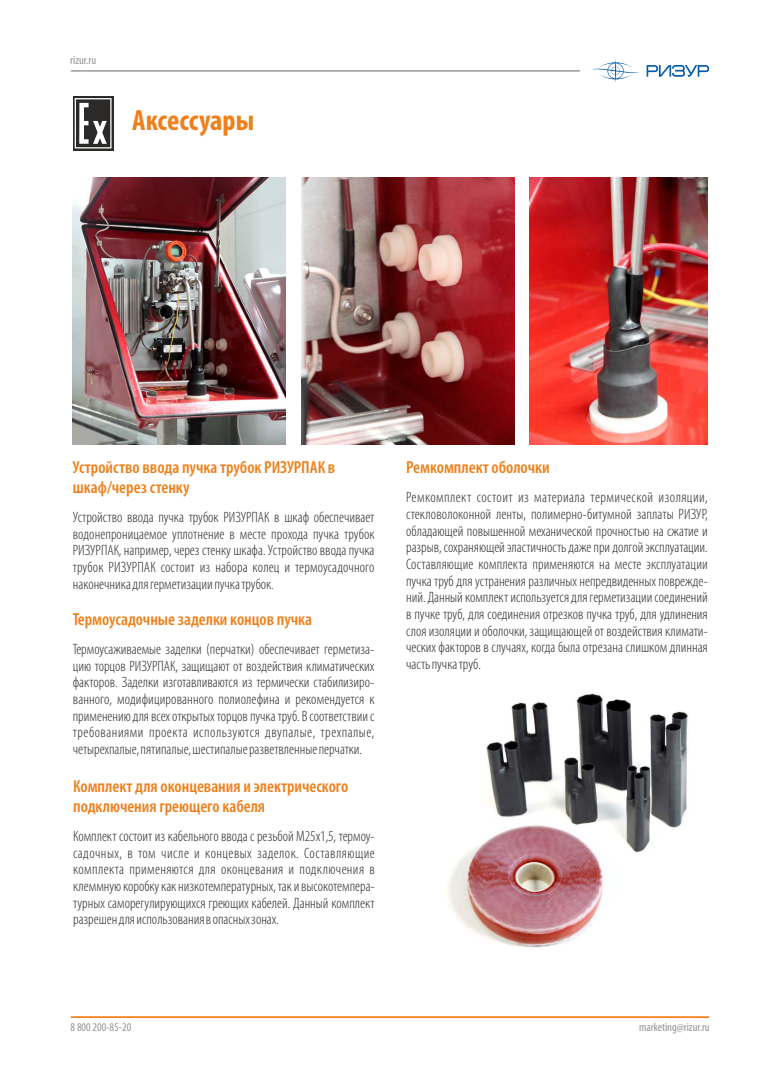
<style>
.page{position:relative;width:780px;height:1088px;background:#fff}
.page>*{position:absolute;margin:0;border:0;box-sizing:border-box;transform-origin:0 0}
.t1{font:700 condensed 29.25px "Myriad Pro";color:#ef7f1a}
.t2{font:600 condensed 17.5px/19.8px "Myriad Pro";color:#ef7f1a}
.t3{font:300 condensed 15px/16.8px "Myriad Pro";color:#2b2a29;text-align:justify}
.t4{font:condensed 11.88px "Myriad Pro";color:#939598}
</style>
<div class="page">
<div style="left:73px;top:96px;width:40px;height:55px;background:linear-gradient(to right,#959594,#989797)"></div>
<svg style="left:75px;top:98px;width:36px;height:50px"></svg>
<img style="left:73px;top:177px;width:213px;height:267px">
<img style="left:301px;top:177px;width:213px;height:267px">
<img style="left:529px;top:177px;width:178px;height:267px">
<img style="left:447px;top:846px;width:156px;height:102px">
<img style="left:480px;top:693px;width:208px;height:165px">
<hr style="left:71px;top:70px;width:509px;height:2px;background:#a8a9ad">
<svg style="left:591px;top:60px;width:118px;height:22px"></svg>
<hr style="left:71px;top:1016px;width:638px;height:2px;background:#f58220">
<p class="t4" style="left:70px;top:55px;width:27px">rizur.ru</p>
<h1 class="t1" style="left:132px;top:108px;width:123px">Аксессуары</h1>
<p class="t2" style="left:73px;top:459px;width:264px">Устройство ввода пучка трубок РИЗУРПАК в шкаф/через стенку</p>
<p class="t3" style="left:73px;top:510px;width:303px">Устройство ввода пучка трубок РИЗУРПАК в шкаф обеспечивает водонепроницаемое уплотнение в месте прохода пучка трубок РИЗУРПАК, например, через стенку шкафа. Устройство ввода пучка трубок РИЗУРПАК состоит из набора колец и термоусадочного наконечника для герметизации пучка трубок.</p>
<p class="t2" style="left:73px;top:611px;width:241px">Термоусадочные заделки концов пучка</p>
<p class="t3" style="left:73px;top:642px;width:303px">Термоусаживаемые заделки (перчатки) обеспечивает герметиза&shy;цию торцов РИЗУРПАК, защищают от воздействия климатических факторов. Заделки изготавливаются из термически стабилизиро&shy;ванного, модифицированного полиолефина и рекомендуется к применению для всех открытых торцов пучка труб. В соответствии с требованиями проекта используются двупалые, трехпалые, четырехпалые, пятипалые, шестипалые разветвленные перчатки.</p>
<p class="t2" style="left:73px;top:778px;width:276px">Комплект для оконцевания и электрического подключения греющего кабеля</p>
<p class="t3" style="left:73px;top:829px;width:303px">Комплект состоит из кабельного ввода с резьбой М25х1,5, термоу&shy;садочных, в том числе и концевых заделок. Составляющие комплекта применяются для оконцевания и подключения в клеммную коробку как низкотемпературных, так и высокотемпера&shy;турных саморегулирующихся греющих кабелей. Данный комплект разрешен для использования в опасных зонах.</p>
<p class="t2" style="left:406px;top:459px;width:145px">Ремкомплект оболочки</p>
<p class="t3" style="left:406px;top:490px;width:303px">Ремкомплект состоит из материала термической изоляции, стекловолоконной ленты, полимерно-битумной заплаты РИЗУР, обладающей повышенной механической прочностью на сжатие и разрыв, сохраняющей эластичность даже при долгой эксплуатации.<br>Составляющие комплекта применяются на месте эксплуатации пучка труб для устранения различных непредвиденных поврежде&shy;ний. Данный комплект используется для герметизации соединений в пучке труб, для соединения отрезков пучка труб, для удлинения слоя изоляции и оболочки, защищающей от воздействия климати&shy;ческих факторов в случаях, когда была отрезана слишком длинная часть пучка труб.</p>
<p class="t4" style="left:71px;top:1022px;width:62px">8 800 200-85-20</p>
<p class="t4" style="left:639px;top:1022px;width:72px">marketing@rizur.ru</p>
</div>
